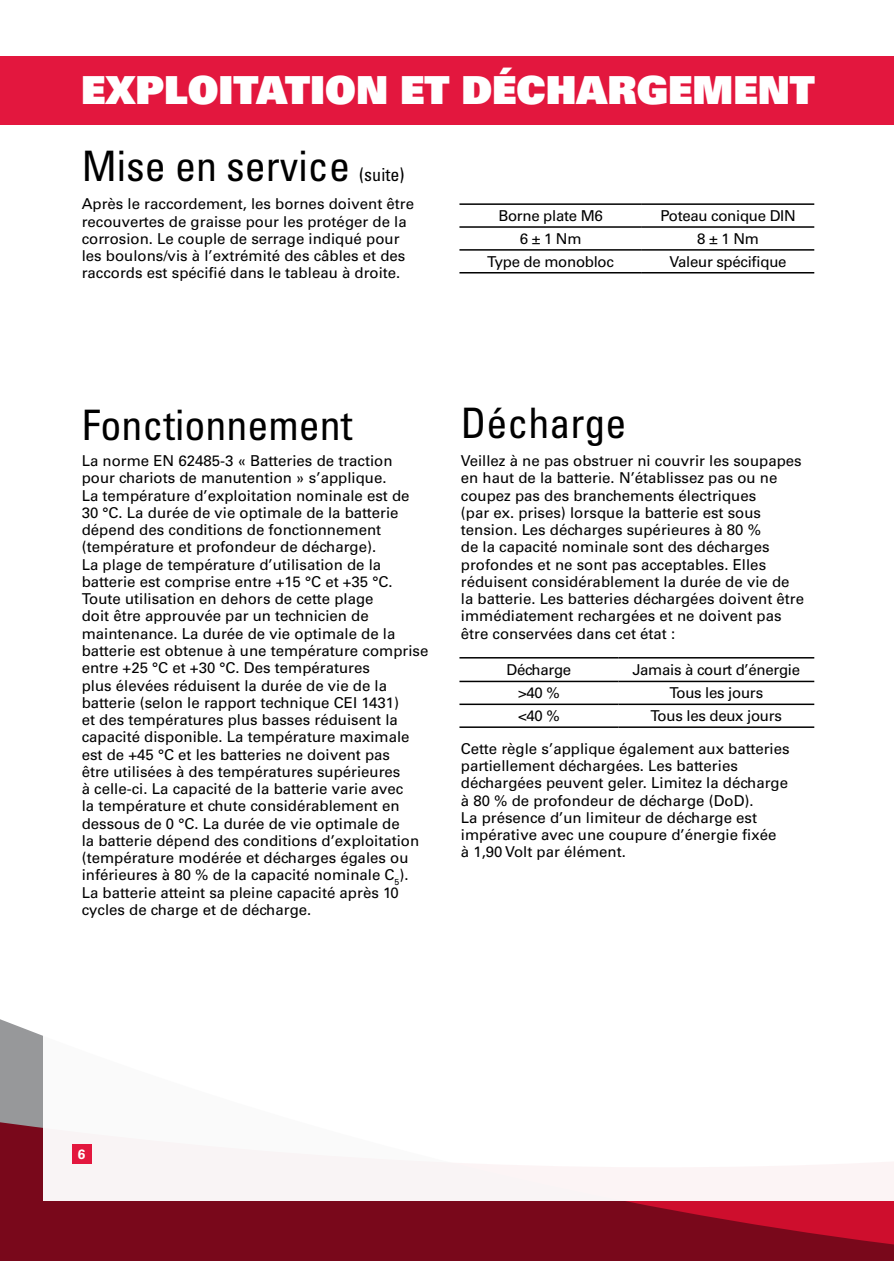
<style>
.page{position:relative;width:894px;height:1261px;background:#fff}
.page>*{position:absolute;margin:0;border:0;box-sizing:border-box;transform-origin:0 0}
.t1{font:condensed 42px "Univers LT Std";color:#000}
.t2{font:38.7px "Univers LT Std X Black";color:#fff}
.t3{font:condensed 18px "Univers LT Std";color:#000}
.t4{font:15px/17.2px "Univers LT Std";color:#000}
.t5{font:15px "Univers LT Std";letter-spacing:-.02em;color:#000}
.t6{font:700 13.5px "Univers LT Std";color:#fff}
</style>
<div class="page">
<svg style="left:0;top:1019px;width:893px;height:241px;background:#861729"></svg>
<div style="left:43px;top:911px;width:850px;height:289px;background:#fff"></div>
<div style="left:72px;top:1144px;width:20px;height:19px;background:#e3173e"></div>
<div style="left:0;top:56px;width:893px;height:68px;background:#e3173e"></div>
<hr style="left:459px;top:657px;width:159px;height:1px;background:#000">
<hr style="left:618px;top:657px;width:196px;height:1px;background:#000">
<hr style="left:459px;top:680px;width:159px;height:2px;background:#000">
<hr style="left:618px;top:680px;width:196px;height:2px;background:#000">
<hr style="left:459px;top:703px;width:159px;height:2px;background:#000">
<hr style="left:618px;top:703px;width:196px;height:2px;background:#000">
<hr style="left:459px;top:726px;width:159px;height:2px;background:#000">
<hr style="left:618px;top:726px;width:196px;height:2px;background:#000">
<hr style="left:459px;top:203px;width:182px;height:2px;background:#000">
<hr style="left:641px;top:203px;width:173px;height:2px;background:#000">
<hr style="left:459px;top:226px;width:182px;height:2px;background:#000">
<hr style="left:641px;top:226px;width:173px;height:2px;background:#000">
<hr style="left:459px;top:249px;width:182px;height:2px;background:#000">
<hr style="left:641px;top:249px;width:173px;height:2px;background:#000">
<hr style="left:459px;top:272px;width:182px;height:1px;background:#000">
<hr style="left:641px;top:272px;width:173px;height:1px;background:#000">
<h2 class="t2" style="left:81px;top:65px;width:735px">EXPLOITATION ET DÉCHARGEMENT</h2>
<h1 class="t1" style="left:82px;top:140px;width:270px">Mise en service</h1>
<p class="t3" style="left:359px;top:163px;width:46px">(suite)</p>
<p class="t4" style="left:82px;top:196px;width:334px">Après le raccordement, les bornes doivent être recouvertes de graisse pour les protéger de la corrosion. Le couple de serrage indiqué pour les boulons/vis à l’extrémité des câbles et des raccords est spécifié dans le tableau à droite.</p>
<p class="t5" style="left:498px;top:207px;width:106px">Borne plate M6</p>
<p class="t5" style="left:660px;top:207px;width:137px">Poteau conique DIN</p>
<p class="t4" style="left:519px;top:230px;width:63px">6 ± 1 Nm</p>
<p class="t4" style="left:697px;top:230px;width:63px">8 ± 1 Nm</p>
<p class="t5" style="left:487px;top:252px;width:128px">Type de monobloc</p>
<p class="t5" style="left:669px;top:252px;width:118px">Valeur spécifique</p>
<h1 class="t1" style="left:82px;top:398px;width:272px">Fonctionnement</h1>
<h1 class="t1" style="left:460px;top:396px;width:167px">Décharge</h1>
<p class="t4" style="left:82px;top:452px;width:348px">La norme EN 62485-3 « Batteries de traction pour chariots de manutention » s’applique.<br>La température d’exploitation nominale est de 30 °C. La durée de vie optimale de la batterie dépend des conditions de fonctionnement (température et profondeur de décharge).<br>La plage de température d’utilisation de la batterie est comprise entre +15 °C et +35 °C.<br>Toute utilisation en dehors de cette plage<br>doit être approuvée par un technicien de maintenance. La durée de vie optimale de la batterie est obtenue à une température comprise entre +25 °C et +30 °C. Des températures<br>plus élevées réduisent la durée de vie de la batterie (selon le rapport technique CEI 1431)<br>et des températures plus basses réduisent la capacité disponible. La température maximale est de +45 °C et les batteries ne doivent pas<br>être utilisées à des températures supérieures<br>à celle-ci. La capacité de la batterie varie avec<br>la température et chute considérablement en dessous de 0 °C. La durée de vie optimale de<br>la batterie dépend des conditions d’exploitation (température modérée et décharges égales ou inférieures à 80 % de la capacité nominale C<sub>5</sub>).<br>La batterie atteint sa pleine capacité après 10 cycles de charge et de décharge.</p>
<p class="t4" style="left:460px;top:452px;width:344px">Veillez à ne pas obstruer ni couvrir les soupapes en haut de la batterie. N’établissez pas ou ne coupez pas des branchements électriques<br>(par ex. prises) lorsque la batterie est sous tension. Les décharges supérieures à 80 %<br>de la capacité nominale sont des décharges profondes et ne sont pas acceptables. Elles réduisent considérablement la durée de vie de la batterie. Les batteries déchargées doivent être immédiatement rechargées et ne doivent pas être conservées dans cet état :</p>
<p class="t5" style="left:506px;top:661px;width:66px">Décharge</p>
<p class="t5" style="left:632px;top:661px;width:169px">Jamais à court d’énergie</p>
<p class="t4" style="left:518px;top:684px;width:43px">&gt;40 %</p>
<p class="t5" style="left:669px;top:684px;width:95px">Tous les jours</p>
<p class="t4" style="left:518px;top:707px;width:43px">&lt;40 %</p>
<p class="t4" style="left:460px;top:699px;width:330px;line-height:32.7px;text-indent:189px">Tous les deux jours<br>Cette règle s’applique également aux batteries</p>
<p class="t4" style="left:460px;top:757px;width:328px">partiellement déchargées. Les batteries déchargées peuvent geler. Limitez la décharge à 80 % de profondeur de décharge (DoD).<br>La présence d’un limiteur de décharge est impérative avec une coupure d’énergie fixée à 1,90 Volt par élément.</p>
<p class="t6" style="left:78px;top:1145px;width:9px">6</p>
</div>
